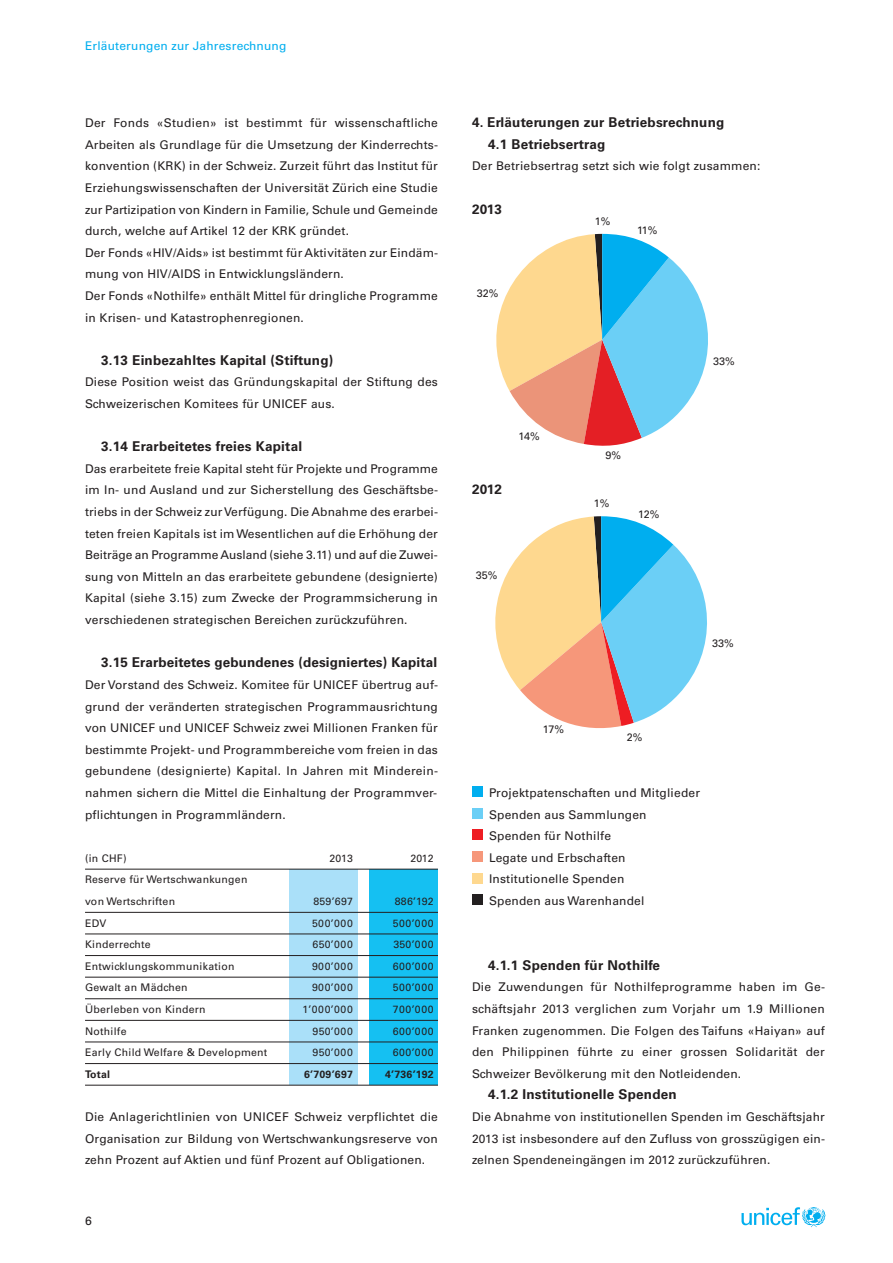
<style>
.page{position:relative;width:893px;height:1263px;background:#fff}
.page>*{position:absolute;margin:0;border:0;box-sizing:border-box;transform-origin:0 0}
.t1{font:700 13.5px/21.6px "Univers LT Std";letter-spacing:.015em;color:#231f20}
.t2{font:12px/21.6px "Univers LT Std";letter-spacing:.015em;color:#231f20;text-align:justify}
.t3{font:12px "Univers LT Std";letter-spacing:.015em;color:#00aeef}
.t4{font:12px "Univers";color:#231f20}
.t5{font:10.8px "Univers LT";letter-spacing:-.005em;color:#231f20}
.t6{font:10.5px/21.6px "Univers LT Std";letter-spacing:.025em;color:#231f20}
.t7{font:700 10.5px "Univers LT Std";letter-spacing:.025em;color:#231f20}
</style>
<div class="page">
<div style="left:289px;top:869px;width:68px;height:216px;background:#aae0f9"></div>
<div style="left:370px;top:869px;width:68px;height:216px;background:#15c0f2"></div>
<hr style="left:85px;top:869px;width:353px;height:1px;background:#231f20">
<hr style="left:85px;top:912px;width:353px;height:1px;background:#231f20">
<hr style="left:85px;top:934px;width:353px;height:1px;background:#231f20">
<hr style="left:85px;top:955px;width:353px;height:1px;background:#231f20">
<hr style="left:85px;top:977px;width:353px;height:1px;background:#231f20">
<hr style="left:85px;top:998px;width:353px;height:1px;background:#231f20">
<hr style="left:85px;top:1020px;width:353px;height:1px;background:#231f20">
<hr style="left:85px;top:1042px;width:353px;height:1px;background:#231f20">
<hr style="left:85px;top:1063px;width:353px;height:1px;background:#231f20">
<hr style="left:85px;top:1085px;width:353px;height:1px;background:#231f20">
<svg style="left:496px;top:234px;width:212px;height:212px"></svg>
<svg style="left:495px;top:516px;width:212px;height:212px"></svg>
<div style="left:472px;top:786px;width:11px;height:11px;background:#00aeef"></div>
<div style="left:472px;top:808px;width:11px;height:10px;background:#6bcff6"></div>
<div style="left:472px;top:829px;width:11px;height:11px;background:#ee1d23"></div>
<div style="left:472px;top:851px;width:11px;height:11px;background:#f6977a"></div>
<div style="left:472px;top:873px;width:11px;height:10px;background:#fed88f"></div>
<div style="left:472px;top:894px;width:11px;height:11px;background:#231f20"></div>
<svg style="left:741px;top:1207px;width:84px;height:20px"></svg>
<p class="t3" style="left:85px;top:41px;width:203px">Erläuterungen zur Jahresrechnung</p>
<p class="t2" style="left:85px;top:113px;width:355px;text-align:left">Der Fonds «Studien» ist bestimmt für wissenschaftliche Arbeiten als Grundlage für die Umsetzung der Kinderrechts&shy;konvention (KRK) in der Schweiz. Zurzeit führt das Institut für Erziehungswissenschaften der Universität Zürich eine Studie zur Partizipation von Kindern in Familie, Schule und Gemeinde durch, welche auf Artikel 12 der KRK gründet.<br>Der Fonds «HIV/Aids» ist bestimmt für Aktivitäten zur Eindäm&shy;mung von HIV/AIDS in Entwicklungsländern.<br>Der Fonds «Nothilfe» enthält Mittel für dringliche Programme in Krisen- und Katastrophenregionen.</p>
<p class="t1" style="left:101px;top:350px;width:234px">3.13 Einbezahltes Kapital (Stiftung)</p>
<p class="t2" style="left:85px;top:372px;width:354px">Diese Position weist das Gründungskapital der Stiftung des<br>Schweizerischen Komitees für UNICEF aus.</p>
<p class="t1" style="left:101px;top:437px;width:202px">3.14 Erarbeitetes freies Kapital</p>
<p class="t2" style="left:85px;top:459px;width:355px">Das erarbeitete freie Kapital steht für Projekte und Programme im In- und Ausland und zur Sicherstellung des Geschäftsbe&shy;triebs in der Schweiz zurVerfügung. Die Abnahme des erarbei&shy;teten freien Kapitals ist imWesentlichen auf die Erhöhung der Beiträge an Programme Ausland (siehe 3.11) und auf die Zuwei&shy;sung von Mitteln an das erarbeitete gebundene (designierte)<br>Kapital (siehe 3.15) zum Zwecke der Programmsicherung in verschiedenen strategischen Bereichen zurückzuführen.</p>
<p class="t1" style="left:101px;top:653px;width:337px">3.15 Erarbeitetes gebundenes (designiertes) Kapital</p>
<p class="t2" style="left:85px;top:675px;width:355px">Der Vorstand des Schweiz. Komitee für UNICEF übertrug auf&shy;grund der veränderten strategischen Programmausrichtung von UNICEF und UNICEF Schweiz zwei Millionen Franken für bestimmte Projekt- und Programmbereiche vom freien in das gebundene (designierte) Kapital. In Jahren mit Minderein&shy;nahmen sichern die Mittel die Einhaltung der Programmver&shy;pflichtungen in Programmländern.</p>
<p class="t6" style="left:85px;top:848px;width:43px">(in CHF)</p>
<p class="t6" style="left:330px;top:848px;width:25px">2013</p>
<p class="t6" style="left:410px;top:848px;width:25px">2012</p>
<p class="t6" style="left:85px;top:870px;width:164px">Reserve für Wertschwankungen von Wertschriften</p>
<p class="t6" style="left:313px;top:891px;width:41px">859’697</p>
<p class="t6" style="left:395px;top:891px;width:40px">886’192</p>
<p class="t6" style="left:85px;top:913px;width:23px">EDV</p>
<p class="t6" style="left:312px;top:913px;width:42px">500’000</p>
<p class="t6" style="left:393px;top:913px;width:42px">500’000</p>
<p class="t6" style="left:85px;top:934px;width:67px">Kinderrechte</p>
<p class="t6" style="left:313px;top:934px;width:42px">650’000</p>
<p class="t6" style="left:393px;top:934px;width:42px">350’000</p>
<p class="t6" style="left:85px;top:956px;width:151px">Entwicklungskommunikation</p>
<p class="t6" style="left:312px;top:956px;width:42px">900’000</p>
<p class="t6" style="left:393px;top:956px;width:42px">600’000</p>
<p class="t6" style="left:85px;top:978px;width:104px">Gewalt an Mädchen</p>
<p class="t6" style="left:312px;top:978px;width:42px">900’000</p>
<p class="t6" style="left:393px;top:978px;width:42px">500’000</p>
<p class="t6" style="left:85px;top:999px;width:122px">Überleben von Kindern</p>
<p class="t6" style="left:302px;top:999px;width:52px">1’000’000</p>
<p class="t6" style="left:393px;top:999px;width:42px">700’000</p>
<p class="t6" style="left:85px;top:1021px;width:43px">Nothilfe</p>
<p class="t6" style="left:313px;top:1021px;width:42px">950’000</p>
<p class="t6" style="left:393px;top:1021px;width:42px">600’000</p>
<p class="t6" style="left:85px;top:1042px;width:184px">Early Child Welfare &amp; Development</p>
<p class="t6" style="left:313px;top:1042px;width:42px">950’000</p>
<p class="t6" style="left:393px;top:1042px;width:42px">600’000</p>
<p class="t7" style="left:85px;top:1070px;width:27px">Total</p>
<p class="t7" style="left:304px;top:1070px;width:50px">6’709’697</p>
<p class="t7" style="left:385px;top:1070px;width:50px">4’736’192</p>
<p class="t2" style="left:85px;top:1107px;width:354px">Die Anlagerichtlinien von UNICEF Schweiz verpflichtet die Organisation zur Bildung von Wertschwankungsreserve von zehn Prozent auf Aktien und fünf Prozent auf Obligationen.</p>
<p class="t4" style="left:85px;top:1216px;width:8px">6</p>
<p class="t1" style="left:488px;top:113px;width:238px;text-indent:-16px">4. Erläuterungen zur Betriebsrechnung<br>4.1 Betriebsertrag</p>
<p class="t2" style="left:472px;top:156px;width:290px">Der Betriebsertrag setzt sich wie folgt zusammen:</p>
<p class="t1" style="left:472px;top:199px;width:31px">2013</p>
<p class="t5" style="left:477px;top:289px;width:23px">32%</p>
<p class="t1" style="left:472px;top:480px;width:31px">2012</p>
<p class="t5" style="left:519px;top:432px;width:23px">14%</p>
<p class="t5" style="left:476px;top:571px;width:23px">35%</p>
<p class="t5" style="left:595px;top:217px;width:17px">1%</p>
<p class="t5" style="left:637px;top:226px;width:22px">11%</p>
<p class="t5" style="left:605px;top:451px;width:17px">9%</p>
<p class="t5" style="left:594px;top:499px;width:17px">1%</p>
<p class="t5" style="left:638px;top:510px;width:23px">12%</p>
<p class="t5" style="left:713px;top:357px;width:23px">33%</p>
<p class="t5" style="left:712px;top:639px;width:23px">33%</p>
<p class="t5" style="left:543px;top:725px;width:23px">17%</p>
<p class="t5" style="left:627px;top:733px;width:17px">2%</p>
<p class="t2" style="left:489px;top:783px;width:212px;text-align:left">Projektpatenschaften und Mitglieder<br>Spenden aus Sammlungen<br>Spenden für Nothilfe<br>Legate und Erbschaften<br>Institutionelle Spenden<br>Spenden aus Warenhandel</p>
<p class="t1" style="left:488px;top:955px;width:173px">4.1.1 Spenden für Nothilfe</p>
<p class="t2" style="left:472px;top:977px;width:355px">Die Zuwendungen für Nothilfeprogramme haben im Ge&shy;schäftsjahr 2013 verglichen zum Vorjahr um 1.9 Millionen Franken zugenommen. Die Folgen des Taifuns «Haiyan» auf den Philippinen führte zu einer grossen Solidarität der Schweizer Bevölkerung mit den Notleidenden.</p>
<p class="t1" style="left:488px;top:1085px;width:190px">4.1.2 Institutionelle Spenden</p>
<p class="t2" style="left:472px;top:1107px;width:355px">Die Abnahme von institutionellen Spenden im Geschäftsjahr 2013 ist insbesondere auf den Zufluss von grosszügigen ein&shy;zelnen Spendeneingängen im 2012 zurückzuführen.</p>
</div>
